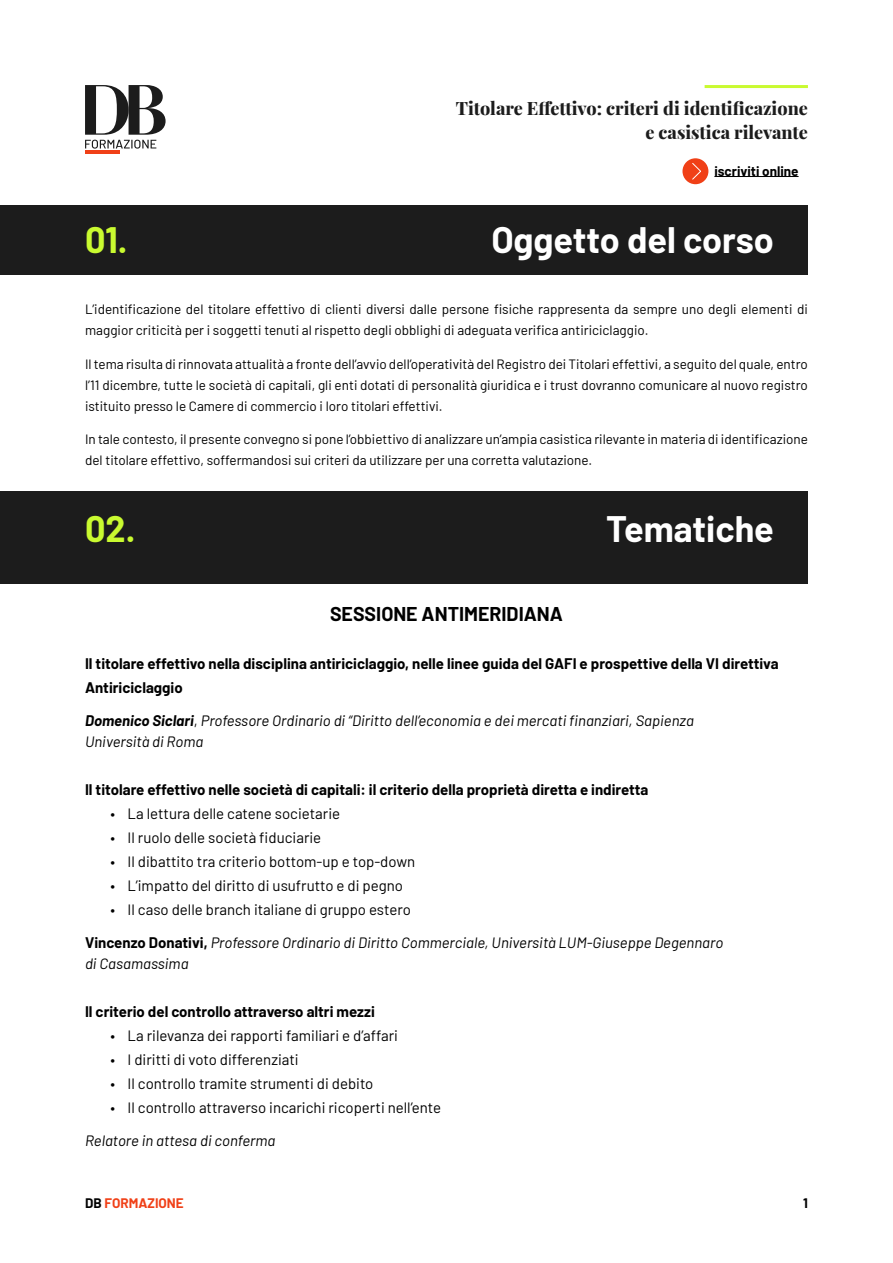
<style>
.page{position:relative;width:893px;height:1263px;background:#fff}
.page>*{position:absolute;margin:0;border:0;box-sizing:border-box;transform-origin:0 0}
.t1{font:700 36px "Barlow";color:#fff}
.t2{font:700 36px "Barlow";color:#c9fa30}
.t3{font:700 19.5px "Barlow";color:#000}
.t4{font:800 18px/24px "Playfair Display";color:#1c1c1c;text-align:right}
.t5{font:15px "Barlow";color:#000}
.t6{font:700 15px/24px "Barlow";color:#000}
.t7{font:italic 15px/21px "Barlow";color:#000}
.t8{font:13.5px/21px "Barlow";color:#000}
.t9{font:700 13.5px "Barlow";color:#000}
.t10{font:700 13.5px "Barlow";color:#f04017}
.s1{font-weight:700}
.s2{font-style:normal}
.s3{font-weight:700;font-style:normal}
.s4{color:#000}
</style>
<div class="page">
<hr style="left:85px;top:151px;width:35px;height:3px;background:#f04017">
<svg style="left:85px;top:85px;width:81px;height:64px"></svg>
<hr style="left:705px;top:85px;width:103px;height:3px;background:#c9fa30">
<hr style="left:714px;top:176px;width:85px;height:1px;background:#000">
<div style="left:682px;top:158px;width:26px;height:26px;background:#f04017;border-radius:50%"></div>
<svg style="left:692px;top:163px;width:9px;height:17px"></svg>
<div style="left:0;top:205px;width:808px;height:69px;background:#1c1c1c"></div>
<div style="left:0;top:491px;width:808px;height:93px;background:#1c1c1c"></div>
<h3 class="t4" style="left:456px;top:95px;width:354px">Titolare Effettivo: criteri di identificazione e casistica rilevante</h3>
<p class="t9" style="left:714px;top:161px;width:86px">iscriviti online</p>
<h1 class="t2" style="left:85px;top:213px;width:44px">01.</h1>
<h1 class="t1" style="left:491px;top:213px;width:284px">Oggetto del corso</h1>
<p class="t8" style="left:85px;top:297px;width:724px">L’identificazione del titolare effettivo di clienti diversi dalle persone fisiche rappresenta da sempre uno degli elementi di maggior criticità per i soggetti tenuti al rispetto degli obblighi di adeguata verifica antiriciclaggio.</p>
<p class="t8" style="left:85px;top:352px;width:724px;text-align:justify">Il tema risulta di rinnovata attualità a fronte dell’avvio dell’operatività del Registro dei Titolari effettivi, a seguito del quale, entro l’11 dicembre, tutte le società di capitali, gli enti dotati di personalità giuridica e i trust dovranno comunicare al nuovo registro istituito presso le Camere di commercio i loro titolari effettivi.</p>
<p class="t8" style="left:85px;top:428px;width:724px">In tale contesto, il presente convegno si pone l’obbiettivo di analizzare un’ampia casistica rilevante in materia di identificazione del titolare effettivo, soffermandosi sui criteri da utilizzare per una corretta valutazione.</p>
<h1 class="t2" style="left:85px;top:503px;width:52px">02.</h1>
<h1 class="t1" style="left:606px;top:503px;width:169px">Tematiche</h1>
<h2 class="t3" style="left:330px;top:599px;width:234px">SESSIONE ANTIMERIDIANA</h2>
<p class="t6" style="left:85px;top:650px;width:695px">Il titolare effettivo nella disciplina antiriciclaggio, nelle linee guida del GAFI e prospettive della VI direttiva<br>Antiriciclaggio</p>
<p class="t7" style="left:85px;top:708px;width:610px"><span class="s1">Domenico Siclari</span><span class="s2">,</span> Professore Ordinario di “Diritto dell’economia e dei mercati finanziari, Sapienza<br>Università di Roma</p>
<p class="t6" style="left:85px;top:776px;width:565px">Il titolare effettivo nelle società di capitali: il criterio della proprietà diretta e indiretta</p>
<p class="t5" style="left:111px;top:802px;width:231px">• La lettura delle catene societarie</p>
<p class="t5" style="left:111px;top:826px;width:212px">• Il ruolo delle società fiduciarie</p>
<p class="t5" style="left:111px;top:850px;width:306px">• Il dibattito tra criterio bottom-up e top-down</p>
<p class="t5" style="left:111px;top:874px;width:294px">• L’impatto del diritto di usufrutto e di pegno</p>
<p class="t5" style="left:111px;top:898px;width:302px">• Il caso delle branch italiane di gruppo estero</p>
<p class="t7" style="left:85px;top:930px;width:640px"><span class="s3">Vincenzo Donativi,</span> Professore Ordinario di Diritto Commerciale, Università LUM-Giuseppe Degennaro di Casamassima</p>
<p class="t6" style="left:85px;top:998px;width:291px">Il criterio del controllo attraverso altri mezzi</p>
<p class="t5" style="left:111px;top:1024px;width:289px">• La rilevanza dei rapporti familiari e d’affari</p>
<p class="t5" style="left:111px;top:1048px;width:190px">• I diritti di voto differenziati</p>
<p class="t5" style="left:111px;top:1072px;width:264px">• Il controllo tramite strumenti di debito</p>
<p class="t5" style="left:111px;top:1096px;width:332px">• Il controllo attraverso incarichi ricoperti nell’ente</p>
<p class="t7" style="left:85px;top:1128px;width:192px">Relatore in attesa di conferma</p>
<p class="t10" style="left:85px;top:1193px;width:100px"><span class="s4">DB</span> FORMAZIONE</p>
<p class="t9" style="left:803px;top:1193px;width:6px">1</p>
</div>
